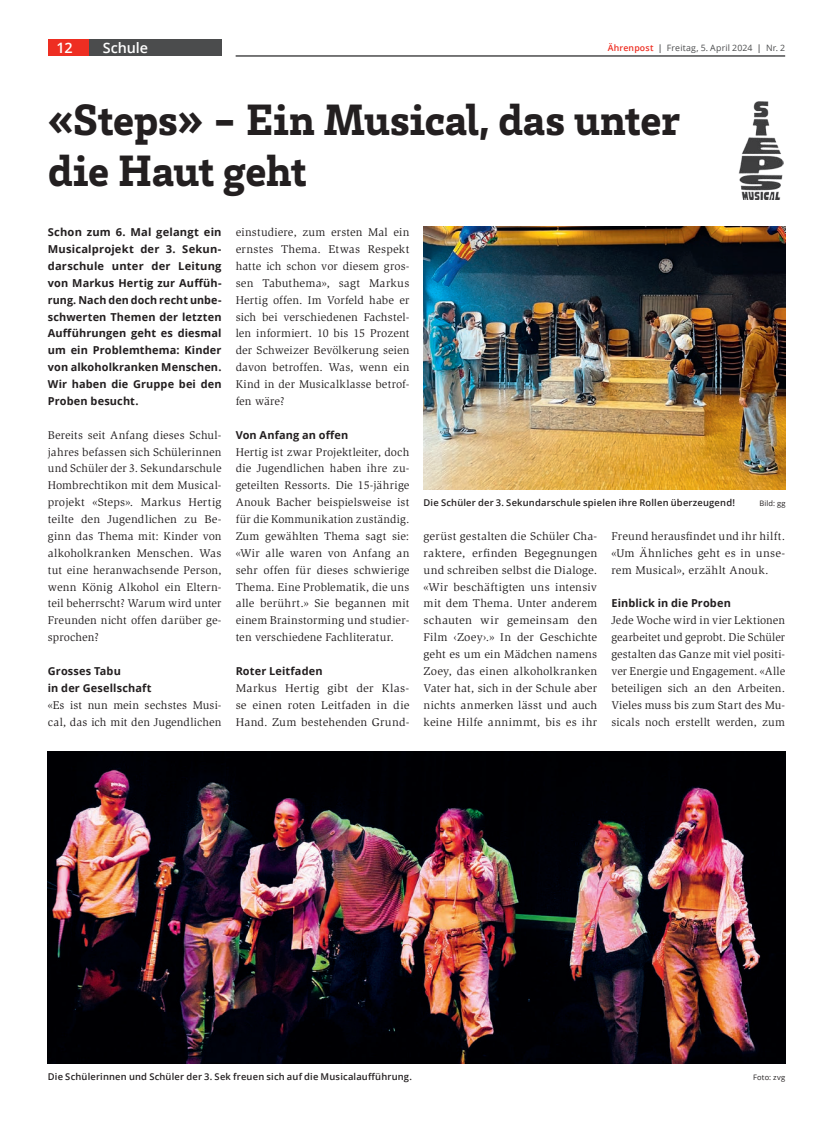
<style>
.page{position:relative;width:833px;height:1134px;background:#fff}
.page>*{position:absolute;margin:0;border:0;box-sizing:border-box;transform-origin:0 0}
.t1{font:900 45px/50.6px "Brix Slab";letter-spacing:-.005em;color:#231f20}
.t2{font:600 14.38px "Open Sans";letter-spacing:-.005em;color:#fff}
.t3{font:11.5px/16.9px "Slimbach Std";letter-spacing:.015em;color:#231f20;text-align:justify}
.t4{font:11.5px/16.9px "Slimbach Std";letter-spacing:.015em;color:#231f20;text-align:justify;scale:1.04 1}
.t5{font:700 11px/16.9px "Open Sans";letter-spacing:.01em;color:#231f20;text-align:justify}
.t6{font:600 9.38px "Open Sans";letter-spacing:.02em;color:#231f20}
.t7{font:8.75px "Open Sans";letter-spacing:.02em;color:#4b4c4d}
.t8{font:7.5px "Open Sans";letter-spacing:.03em;color:#231f20}
.s1{font-weight:600;color:#ee2e22}
.s2{font-weight:600}
</style>
<div class="page">
<div style="left:89px;top:39px;width:132px;height:17px;background:#4b4c4d"></div>
<div style="left:48px;top:39px;width:41px;height:17px;background:#ee2e22"></div>
<hr style="left:236px;top:56px;width:549px;height:1px;background:#4b4c4d">
<img style="left:48px;top:751px;width:737px;height:312px">
<img style="left:423px;top:227px;width:362px;height:262px">
<img style="left:738px;top:102px;width:46px;height:98px">
<p class="t2" style="left:56px;top:38px;width:18px">12</p>
<p class="t2" style="left:103px;top:38px;width:47px">Schule</p>
<p class="t2" style="left:103px;top:38px;width:49px">Thema</p>
<p class="t7" style="left:608px;top:42px;width:179px"><span class="s1">Ährenpost</span> <span class="s2">|</span> Freitag, 5. April 2024 <span class="s2">|</span> Nr. 2</p>
<h1 class="t1" style="left:48px;top:92px;width:633px">«Steps» - Ein Musical, das unter die Haut geht</h1>
<p class="t5" style="left:48px;top:223px;width:175px">Schon zum 6. Mal gelangt ein Musicalprojekt der 3. Sekun&shy;darschule unter der Leitung von Markus Hertig zur Auffüh&shy;rung. Nach den doch recht unbe&shy;schwerten Themen der letzten Aufführungen geht es diesmal um ein Problemthema: Kinder von alkoholkranken Menschen.<br>Wir haben die Gruppe bei den Proben besucht.</p>
<p class="t3" style="left:48px;top:426px;width:175px">Bereits seit Anfang dieses Schul&shy;jahres befassen sich Schülerinnen und Schüler der 3. Sekundarschule Hombrechtikon mit dem Musical&shy;projekt «Steps». Markus Hertig teilte den Jugendlichen zu Be&shy;ginn das Thema mit: Kinder von alkoholkranken Menschen. Was tut eine heranwachsende Person, wenn König Alkohol ein Eltern&shy;teil beherrscht? Warum wird unter Freunden nicht offen darüber ge&shy;sprochen?</p>
<p class="t5" style="left:48px;top:662px;width:105px">Grosses Tabu<br>in der Gesellschaft</p>
<p class="t3" style="left:48px;top:696px;width:175px">«Es ist nun mein sechstes Musi&shy;cal, das ich mit den Jugendlichen</p>
<p class="t3" style="left:236px;top:224px;width:175px">einstudiere, zum ersten Mal ein ernstes Thema. Etwas Respekt hatte ich schon vor diesem gros&shy;sen Tabuthema», sagt Markus Hertig offen. Im Vorfeld habe er sich bei verschiedenen Fachstel&shy;len informiert. 10 bis 15 Prozent der Schweizer Bevölkerung seien davon betroffen. Was, wenn ein Kind in der Musicalklasse betrof&shy;fen wäre?</p>
<p class="t5" style="left:236px;top:426px;width:114px">Von Anfang an offen</p>
<p class="t3" style="left:236px;top:443px;width:175px">Hertig ist zwar Projektleiter, doch die Jugendlichen haben ihre zu&shy;geteilten Ressorts. Die 15-jährige Anouk Bacher beispielsweise ist für die Kommunikation zuständig.<br>Zum gewählten Thema sagt sie: «Wir alle waren von Anfang an sehr offen für dieses schwierige Thema. Eine Problematik, die uns alle berührt.» Sie begannen mit einem Brainstorming und studier&shy;ten verschiedene Fachliteratur.</p>
<p class="t5" style="left:236px;top:662px;width:88px">Roter Leitfaden</p>
<p class="t4" style="left:236px;top:680px;width:168px">Markus Hertig gibt der Klas&shy;se einen roten Leitfaden in die Hand. Zum bestehenden Grund-</p>
<p class="t6" style="left:423px;top:496px;width:313px">Die Schüler der 3. Sekundarschule spielen ihre Rollen überzeugend!</p>
<p class="t8" style="left:759px;top:498px;width:28px">Bild: gg</p>
<p class="t3" style="left:423px;top:528px;width:175px">gerüst gestalten die Schüler Cha&shy;raktere, erfinden Begegnungen und schreiben selbst die Dialoge. «Wir beschäftigten uns intensiv mit dem Thema. Unter anderem schauten wir gemeinsam den Film ‹Zoey›.» In der Geschichte geht es um ein Mädchen namens Zoey, das einen alkoholkranken Vater hat, sich in der Schule aber nichts anmerken lässt und auch keine Hilfe annimmt, bis es ihr</p>
<p class="t3" style="left:611px;top:528px;width:175px">Freund herausfindet und ihr hilft. «Um Ähnliches geht es in unse&shy;rem Musical», erzählt Anouk.</p>
<p class="t5" style="left:611px;top:595px;width:121px">Einblick in die Proben</p>
<p class="t3" style="left:611px;top:612px;width:175px">Jede Woche wird in vier Lektionen gearbeitet und geprobt. Die Schüler gestalten das Ganze mit viel positi&shy;ver Energie und Engagement. «Alle beteiligen sich an den Arbeiten.<br>Vieles muss bis zum Start des Mu&shy;sicals noch erstellt werden, zum</p>
<p class="t6" style="left:48px;top:1070px;width:366px">Die Schülerinnen und Schüler der 3. Sek freuen sich auf die Musicalaufführung.</p>
<p class="t8" style="left:753px;top:1072px;width:34px">Foto: zvg</p>
</div>
